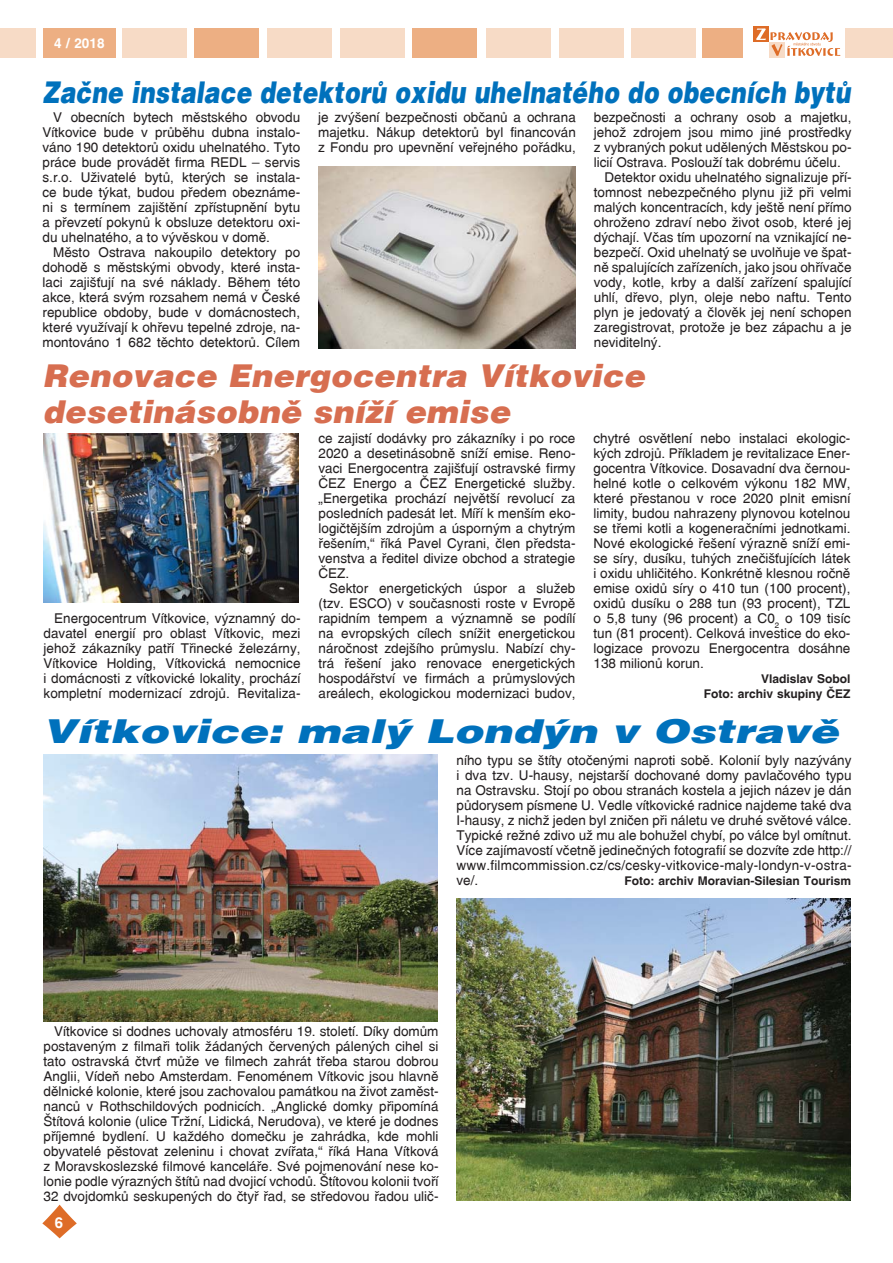
<style>
.page{position:relative;width:893px;height:1263px;background:#fff}
.page>*{position:absolute;margin:0;border:0;box-sizing:border-box;transform-origin:0 0}
.t1{font:italic 900 33px "Switzerland";color:#0071bc;scale:1.32 1}
.t2{font:italic 900 31.5px/36px "Switzerland";letter-spacing:.01em;color:#d76e50}
.t3{font:italic 900 30px "Switzerland";letter-spacing:.01em;color:#0071bc;scale:.78 1}
.t4{font:700 15px "Switzerland";color:#fff}
.t5{font:13.5px/15px "Switzerland";color:#231f20;text-align:justify}
.t6{font:700 13.5px "Switzerland";color:#fff}
.t7{font:700 12px/15px "Switzerland";color:#231f20;text-align:right}
</style>
<div class="page">
<svg style="left:42px;top:1205px;width:35px;height:33px"></svg>
<div style="left:486px;top:28px;width:65px;height:29px;background:#f7dbc6"></div>
<div style="left:559px;top:28px;width:65px;height:29px;background:#f7dbc6"></div>
<div style="left:631px;top:28px;width:65px;height:29px;background:#f7dbc6"></div>
<div style="left:267px;top:28px;width:65px;height:29px;background:#f7dbc6"></div>
<div style="left:340px;top:28px;width:65px;height:29px;background:#f7dbc6"></div>
<div style="left:195px;top:28px;width:64px;height:29px;background:#edaf83"></div>
<div style="left:0;top:28px;width:35px;height:30px;background:#f7dbc6"></div>
<div style="left:412px;top:28px;width:65px;height:29px;background:#edaf83"></div>
<div style="left:702px;top:28px;width:41px;height:29px;background:#edaf83"></div>
<div style="left:845px;top:28px;width:48px;height:29px;background:#f7dbc6"></div>
<div style="left:43px;top:28px;width:72px;height:29px;background:#edaf83"></div>
<div style="left:122px;top:29px;width:65px;height:29px;background:#f7dbc6"></div>
<div style="left:753px;top:27px;width:16px;height:15px;background:#de6c27"></div>
<div style="left:769px;top:42px;width:15px;height:16px;background:#f7dbc6"></div>
<svg style="left:756px;top:28px;width:84px;height:28px"></svg>
<img style="left:318px;top:166px;width:258px;height:182px">
<img style="left:44px;top:433px;width:255px;height:170px">
<img style="left:43px;top:754px;width:395px;height:267px">
<img style="left:457px;top:898px;width:393px;height:302px">
<p class="t6" style="left:54px;top:35px;width:52px">4 / 2018</p>
<h3 class="t3" style="left:43px;top:75px;width:1037px">Začne instalace detektorů oxidu uhelnatého do obecních bytů</h3>
<p class="t5" style="left:43px;top:110px;width:259px;text-indent:11px">V obecních bytech městského obvodu Vítkovice bude v průběhu dubna instalo&shy;váno 190 detektorů oxidu uhelnatého. Tyto práce bude provádět firma REDL – servis s.r.o. Uživatelé bytů, kterých se instala&shy;ce bude týkat, budou předem obeznáme&shy;ni s termínem zajištění zpřístupnění bytu a převzetí pokynů k obsluze detektoru oxi&shy;du uhelnatého, a to vývěskou v domě.</p>
<p class="t5" style="left:43px;top:245px;width:259px;text-indent:11px">Město Ostrava nakoupilo detektory po dohodě s městskými obvody, které insta&shy;laci zajišťují na své náklady. Během této akce, která svým rozsahem nemá v České republice obdoby, bude v domácnostech, které využívají k ohřevu tepelné zdroje, na&shy;montováno 1 682 těchto detektorů. Cílem</p>
<p class="t5" style="left:318px;top:110px;width:259px">je zvýšení bezpečnosti občanů a ochrana majetku. Nákup detektorů byl financován z Fondu pro upevnění veřejného pořádku,</p>
<p class="t5" style="left:594px;top:110px;width:259px">bezpečnosti a ochrany osob a majetku,</p>
<p class="t5" style="left:594px;top:125px;width:259px">jehož zdrojem jsou mimo jiné prostředky</p>
<p class="t5" style="left:594px;top:140px;width:259px">z vybraných pokut udělených Městskou po-</p>
<p class="t5" style="left:594px;top:155px;width:248px">licií Ostrava. Poslouží tak dobrému účelu.</p>
<p class="t5" style="left:604px;top:170px;width:249px">Detektor oxidu uhelnatého signalizuje pří-</p>
<p class="t5" style="left:594px;top:185px;width:259px">tomnost nebezpečného plynu již při velmi</p>
<p class="t5" style="left:594px;top:200px;width:259px">malých koncentracích, kdy ještě není přímo</p>
<p class="t5" style="left:594px;top:215px;width:259px">ohroženo zdraví nebo život osob, které jej</p>
<p class="t5" style="left:594px;top:230px;width:259px">dýchají. Včas tím upozorní na vznikající ne-</p>
<p class="t5" style="left:594px;top:245px;width:259px">bezpečí. Oxid uhelnatý se uvolňuje ve špat-</p>
<p class="t5" style="left:594px;top:260px;width:259px">ně spalujících zařízeních, jako jsou ohřívače</p>
<p class="t5" style="left:594px;top:275px;width:259px">vody, kotle, krby a další zařízení spalující</p>
<p class="t5" style="left:594px;top:290px;width:259px">uhlí, dřevo, plyn, oleje nebo naftu. Tento</p>
<p class="t5" style="left:594px;top:305px;width:259px">plyn je jedovatý a člověk jej není schopen</p>
<p class="t5" style="left:594px;top:320px;width:259px">zaregistrovat, protože je bez zápachu a je</p>
<p class="t5" style="left:594px;top:335px;width:69px">neviditelný.</p>
<h2 class="t2" style="left:43px;top:359px;width:604px">Renovace Energocentra Vítkovice desetinásobně sníží emise</h2>
<p class="t5" style="left:44px;top:610px;width:258px;text-indent:11px">Energocentrum Vítkovice, významný do&shy;davatel energií pro oblast Vítkovic, mezi jehož zákazníky patří Třinecké železárny, Vítkovice Holding, Vítkovická nemocnice i domácnosti z vítkovické lokality, prochází kompletní modernizací zdrojů. Revitaliza-</p>
<p class="t5" style="left:319px;top:431px;width:258px">ce zajistí dodávky pro zákazníky i po roce 2020 a desetinásobně sníží emise. Reno&shy;vaci Energocentra zajišťují ostravské firmy ČEZ Energo a ČEZ Energetické služby. „Energetika prochází největší revolucí za posledních padesát let. Míří k menším eko&shy;logičtějším zdrojům a úsporným a chytrým řešením,“ říká Pavel Cyrani, člen předsta&shy;venstva a ředitel divize obchod a strategie ČEZ.</p>
<p class="t5" style="left:319px;top:581px;width:258px;text-indent:11px">Sektor energetických úspor a služeb (tzv. ESCO) v současnosti roste v Evropě rapidním tempem a významně se podílí na evropských cílech snížit energetickou náročnost zdejšího průmyslu. Nabízí chy&shy;trá řešení jako renovace energetických hospodářství ve firmách a průmyslových areálech, ekologickou modernizaci budov,</p>
<p class="t5" style="left:593px;top:431px;width:258px">chytré osvětlení nebo instalaci ekologic&shy;kých zdrojů. Příkladem je revitalizace Ener&shy;gocentra Vítkovice. Dosavadní dva černou&shy;helné kotle o celkovém výkonu 182 MW, které přestanou v roce 2020 plnit emisní limity, budou nahrazeny plynovou kotelnou se třemi kotli a kogeneračními jednotkami.<br>Nové ekologické řešení výrazně sníží emi&shy;se síry, dusíku, tuhých znečišťujících látek i oxidu uhličitého. Konkrétně klesnou ročně emise oxidů síry o 410 tun (100 procent), oxidů dusíku o 288 tun (93 procent), TZL o 5,8 tuny (96 procent) a C0<sub>2</sub> o 109 tisíc tun (81 procent). Celková investice do eko&shy;logizace provozu Energocentra dosáhne 138 milionů korun.</p>
<p class="t7" style="left:704px;top:672px;width:148px">Vladislav Sobol<br>Foto: archiv skupiny ČEZ</p>
<h1 class="t1" style="left:43px;top:711px;width:605px">Vítkovice: malý Londýn v Ostravě</h1>
<p class="t5" style="left:457px;top:752px;width:396px">ního typu se štíty otočenými naproti sobě. Kolonií byly nazývány i dva tzv. U-hausy, nejstarší dochované domy pavlačového typu na Ostravsku. Stojí po obou stranách kostela a jejich název je dán půdorysem písmene U. Vedle vítkovické radnice najdeme také dva I-hausy, z nichž jeden byl zničen při náletu ve druhé světové válce.<br>Typické režné zdivo už mu ale bohužel chybí, po válce byl omítnut.<br>Více zajímavostí včetně jedinečných fotografií se dozvíte zde http:// www.filmcommission.cz/cs/cesky-vitkovice-maly-londyn-v-ostra&shy;ve/.</p>
<p class="t7" style="left:624px;top:873px;width:228px">Foto: archiv Moravian-Silesian Tourism</p>
<p class="t5" style="left:44px;top:1024px;width:396px;text-indent:11px">Vítkovice si dodnes uchovaly atmosféru 19. století. Díky domům postaveným z filmaři tolik žádaných červených pálených cihel si tato ostravská čtvrť může ve filmech zahrát třeba starou dobrou Anglii, Vídeň nebo Amsterdam. Fenoménem Vítkovic jsou hlavně dělnické kolonie, které jsou zachovalou památkou na život zaměst&shy;nanců v Rothschildových podnicích. „Anglické domky připomíná Štítová kolonie (ulice Tržní, Lidická, Nerudova), ve které je dodnes příjemné bydlení. U každého domečku je zahrádka, kde mohli obyvatelé pěstovat zeleninu i chovat zvířata,“ říká Hana Vítková z Moravskoslezské filmové kanceláře. Své pojmenování nese ko&shy;lonie podle výrazných štítů nad dvojicí vchodů. Štítovou kolonii tvoří 32 dvojdomků seskupených do čtyř řad, se středovou řadou ulič-</p>
<p class="t4" style="left:55px;top:1213px;width:10px">6</p>
</div>
